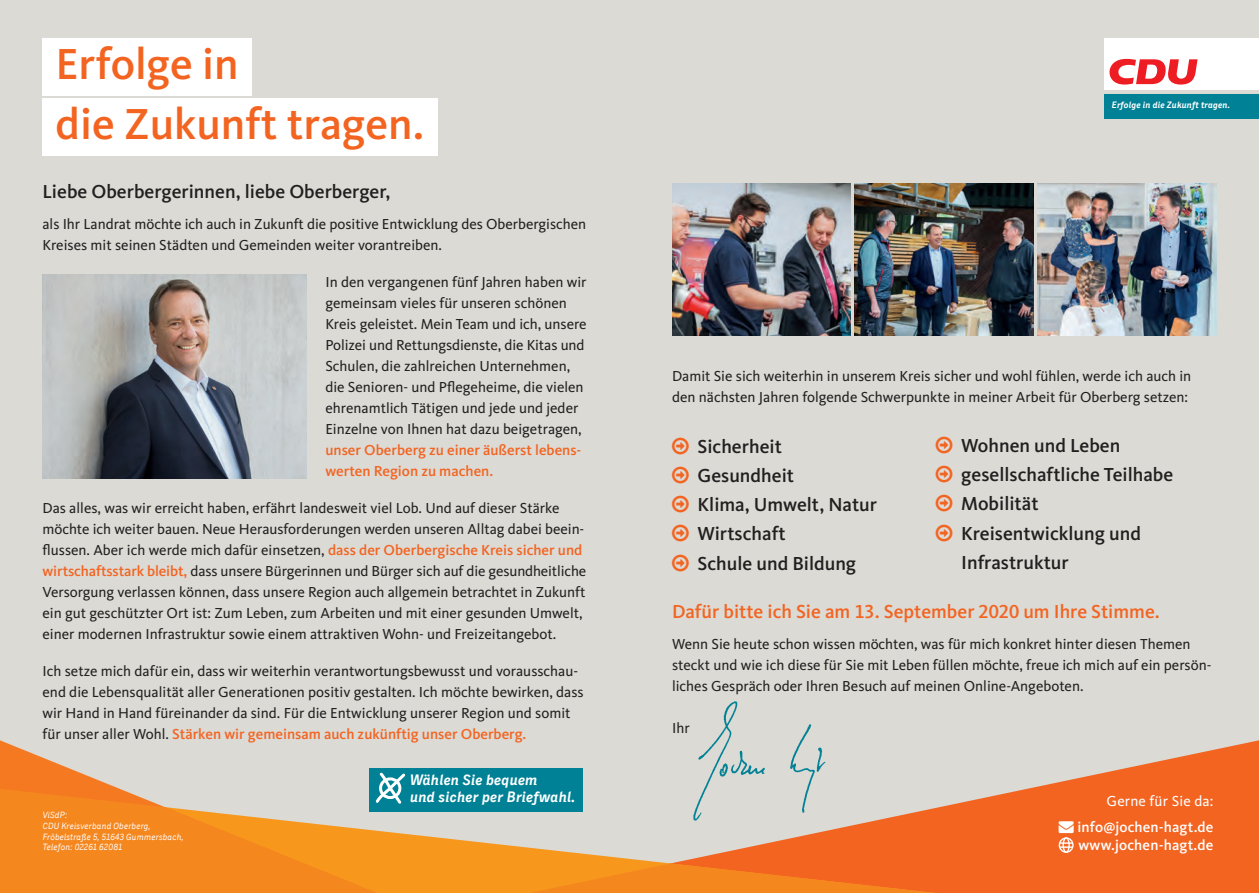
<style>
.page{position:relative;width:1259px;height:893px;background:#dbdad5}
.page>*{position:absolute;margin:0;border:0;box-sizing:border-box;transform-origin:0 0}
.t1{font:500 45px "CDU Kievit";color:#f36421}
.t2{font:500 19.5px/29.2px "CDU Kievit";color:#231f20}
.t3{font:500 19.5px "CDU Kievit Tab";color:#f36421}
.t4{font:15px/21px "CDU Kievit";color:#231f20}
.t5{font:500 15px/21px "CDU Kievit";color:#f36421}
.t6{font:500 15px/18px "CDU Kievit";letter-spacing:.01em;color:#fff;text-align:right}
.t7{font:italic 700 15px/16.5px "CDU Skopex";color:#fff}
.t8{font:15px "CDU Kievit";letter-spacing:.01em;color:#fff}
.t9{font:italic 700 9.15px "CDU Skopex";color:#fff}
.t10{font:italic 9px/10.8px "CDU Skopex";color:#fff}
.s1{font-weight:500;color:#f36421}
</style>
<div class="page">
<div style="left:43px;top:99px;width:395px;height:57px;background:#fff"></div>
<div style="left:43px;top:38px;width:209px;height:57px;background:#fff"></div>
<svg style="left:825px;top:740px;width:434px;height:153px;fill:#f36421"></svg>
<div style="left:1104px;top:38px;width:155px;height:52px;background:#fff"></div>
<svg style="left:1109px;top:59px;width:88px;height:26px"></svg>
<div style="left:1104px;top:94px;width:155px;height:25px;background:#008195"></div>
<div style="left:1058px;top:837px;width:15px;height:16px;border:1px solid #fff;border-radius:50%"></div>
<div style="left:1062px;top:837px;width:7px;height:16px;border:1px solid #fff;border-radius:50%"></div>
<svg style="left:1059px;top:842px;width:13px;height:6px"></svg>
<svg style="left:408px;top:789px;width:527px;height:104px"></svg>
<svg style="left:529px;top:863px;width:406px;height:30px;background:#f47e1f"></svg>
<svg style="left:0;top:740px;width:73px;height:30px"></svg>
<div style="left:369px;top:768px;width:214px;height:44px;background:#008195"></div>
<svg style="left:0;top:770px;width:408px;height:123px"></svg>
<img style="left:43px;top:274px;width:263px;height:204px">
<img style="left:692px;top:701px;width:133px;height:120px">
<img style="left:1037px;top:183px;width:179px;height:153px">
<img style="left:855px;top:183px;width:178px;height:153px">
<img style="left:672px;top:183px;width:178px;height:153px">
<h1 class="t1" style="left:56px;top:38px;width:185px">Erfolge in</h1>
<h1 class="t1" style="left:56px;top:99px;width:370px">die Zukunft tragen.</h1>
<h2 class="t2" style="left:43px;top:177px;width:349px">Liebe Oberbergerinnen, liebe Oberberger,</h2>
<p class="t4" style="left:43px;top:214px;width:545px">als Ihr Landrat möchte ich auch in Zukunft die positive Entwicklung des Oberbergischen<br>Kreises mit seinen Städten und Gemeinden weiter vorantreiben.</p>
<p class="t4" style="left:325px;top:272px;width:263px">In den vergangenen fünf Jahren haben wir gemeinsam vieles für unseren schönen Kreis geleistet. Mein Team und ich, unsere Polizei und Rettungsdienste, die Kitas und Schulen, die zahlreichen Unternehmen, die Senioren- und Pflegeheime, die vielen ehrenamtlich Tätigen und jede und jeder Einzelne von Ihnen hat dazu beigetragen,</p>
<p class="t5" style="left:325px;top:440px;width:257px">unser Oberberg zu einer äußerst lebens&shy;werten Region zu machen.</p>
<p class="t4" style="left:43px;top:498px;width:545px">Das alles, was wir erreicht haben, erfährt landesweit viel Lob. Und auf dieser Stärke möchte ich weiter bauen. Neue Herausforderungen werden unseren Alltag dabei beein&shy;flussen. Aber ich werde mich dafür einsetzen, <span class="s1">dass der Oberbergische Kreis sicher und wirtschaftsstark bleibt,</span> dass unsere Bürgerinnen und Bürger sich auf die gesundheitliche Versorgung verlassen können, dass unsere Region auch allgemein betrachtet in Zukunft ein gut geschützter Ort ist: Zum Leben, zum Arbeiten und mit einer gesunden Umwelt, einer modernen Infrastruktur sowie einem attraktiven Wohn- und Freizeitangebot.</p>
<p class="t4" style="left:43px;top:660px;width:543px">Ich setze mich dafür ein, dass wir weiterhin verantwortungsbewusst und vorausschau&shy;end die Lebensqualität aller Generationen positiv gestalten. Ich möchte bewirken, dass wir Hand in Hand füreinander da sind. Für die Entwicklung unserer Region und somit für unser aller Wohl. <span class="s1">Stärken wir gemeinsam auch zukünftig unser Oberberg.</span></p>
<p class="t10" style="left:43px;top:809px;width:143px">ViSdP:<br>CDU Kreisverband Oberberg,<br>Fröbelstraße 5, 51643 Gummersbach,<br>Telefon: 02261 62081</p>
<p class="t7" style="left:410px;top:771px;width:167px">Wählen Sie bequem<br>und sicher per Briefwahl.</p>
<p class="t9" style="left:1111px;top:100px;width:120px">Erfolge in die Zukunft tragen.</p>
<p class="t4" style="left:672px;top:366px;width:521px">Damit Sie sich weiterhin in unserem Kreis sicher und wohl fühlen, werde ich auch in den nächsten Jahren folgende Schwerpunkte in meiner Arbeit für Oberberg setzen:</p>
<h2 class="t2" style="left:697px;top:432px;width:181px">Sicherheit<br>Gesundheit<br>Klima, Umwelt, Natur<br>Wirtschaft<br>Schule und Bildung</h2>
<h2 class="t3" style="left:672px;top:600px;width:489px">Dafür bitte ich Sie am 13. September 2020 um Ihre Stimme.</h2>
<p class="t4" style="left:672px;top:634px;width:541px">Wenn Sie heute schon wissen möchten, was für mich konkret hinter diesen Themen steckt und wie ich diese für Sie mit Leben füllen möchte, freue ich mich auf ein persön&shy;liches Gespräch oder Ihren Besuch auf meinen Online-Angeboten.</p>
<p class="t4" style="left:672px;top:718px;width:19px">Ihr</p>
<h2 class="t2" style="left:961px;top:431px;width:214px">Wohnen und Leben gesellschaftliche Teilhabe<br>Mobilität<br>Kreisentwicklung und<br>Infrastruktur</h2>
<p class="t8" style="left:1106px;top:792px;width:108px">Gerne für Sie da:</p>
<p class="t6" style="left:1058px;top:818px;width:156px">→ info@jochen-hagt.de www.jochen-hagt.de</p>
</div>
